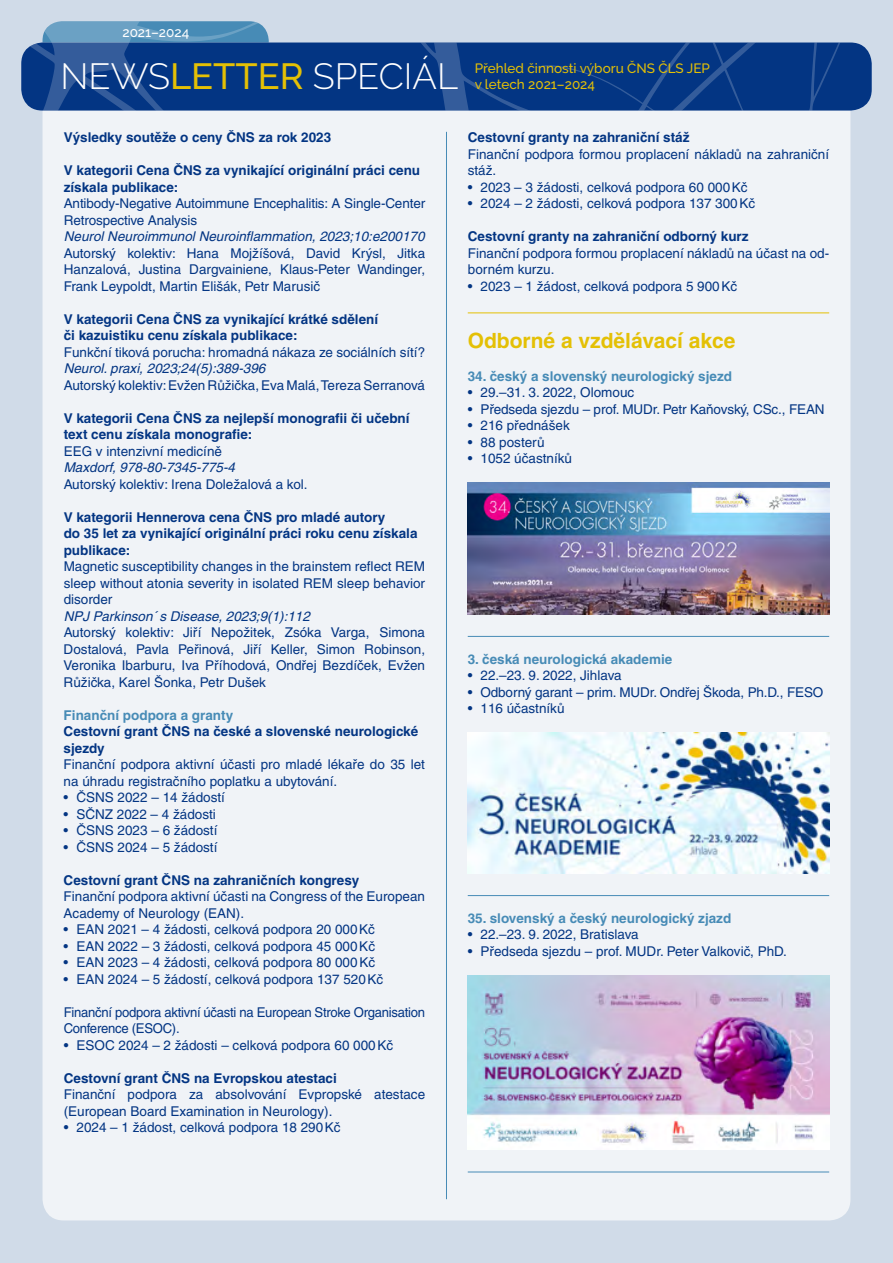
<style>
.page{position:relative;width:893px;height:1263px;background:#d0dbe8}
.page>*{position:absolute;margin:0;border:0;box-sizing:border-box;transform-origin:0 0}
.t1{font:300 36.3px "Raleway";color:#fff}
.t2{font:700 21px "Helvetica CE";color:#e4c005}
.t3{font:13.5px/16.5px "Helvetica CE";color:#033583}
.t4{font:700 13.5px/16.5px "Helvetica CE";color:#033583}
.t5{font:italic 13.5px "Helvetica CE";color:#033583}
.t6{font:700 13.5px "Helvetica CE";color:#478bb6}
.t7{font:13.5px/16.5px "Helvetica CE";letter-spacing:-.02em;color:#033583}
.t8{font:500 13.5px "Raleway";color:#e4c005}
.t9{font:500 13.5px "Raleway";color:#fff}
.s1{font-weight:500;color:#e4c005}
</style>
<div class="page">
<div style="left:43px;top:64px;width:807px;height:1156px;background:#f0f3f7;border-radius:21px"></div>
<svg style="left:21px;top:21px;width:851px;height:90px;fill:#033583"></svg>
<hr style="left:446px;top:132px;width:1px;height:1067px;background:#478bb6">
<hr style="left:468px;top:312px;width:361px;height:1px;background:#e4c005">
<img style="left:468px;top:482px;width:361px;height:132px">
<hr style="left:468px;top:636px;width:361px;height:1px;background:#478bb6">
<img style="left:468px;top:732px;width:361px;height:141px">
<hr style="left:468px;top:895px;width:361px;height:1px;background:#478bb6">
<img style="left:468px;top:975px;width:361px;height:175px">
<hr style="left:468px;top:1171px;width:361px;height:1px;background:#478bb6">
<p class="t9" style="left:122px;top:25px;width:68px">2021–2024</p>
<h1 class="t1" style="left:61px;top:55px;width:399px">NEWS<span class="s1">LETTER</span> SPECIÁL</h1>
<p class="t8" style="left:475px;top:61px;width:237px">Přehled činnosti výboru ČNS ČLS JEP</p>
<p class="t8" style="left:475px;top:77px;width:122px">v letech 2021–2024</p>
<p class="t4" style="left:64px;top:129px;width:269px">Výsledky soutěže o ceny ČNS za rok 2023</p>
<p class="t4" style="left:64px;top:162px;width:358px">V kategorii Cena ČNS za vynikající originální práci cenu získala publikace:</p>
<p class="t3" style="left:64px;top:195px;width:363px">Antibody-Negative Autoimmune Encephalitis: A Single-Center<br>Retrospective Analysis</p>
<p class="t5" style="left:64px;top:229px;width:362px">Neurol Neuroimmunol Neuroinflammation, 2023;10:e200170</p>
<p class="t3" style="left:64px;top:245px;width:363px;text-align:justify">Autorský kolektiv: Hana Mojžíšová, David Krýsl, Jitka Hanzalová, Justina Dargvainiene, Klaus-Peter Wandinger, Frank Leypoldt, Martin Elišák, Petr Marusič</p>
<p class="t4" style="left:64px;top:311px;width:316px">V kategorii Cena ČNS za vynikající krátké sdělení či kazuistiku cenu získala publikace:</p>
<p class="t3" style="left:64px;top:344px;width:363px">Funkční tiková porucha: hromadná nákaza ze sociálních sítí?</p>
<p class="t5" style="left:64px;top:361px;width:203px">Neurol. praxi, 2023;24(5):389-396</p>
<p class="t3" style="left:64px;top:377px;width:363px">Autorský kolektiv:Evžen Růžička, Eva Malá,Tereza Serranová</p>
<p class="t4" style="left:64px;top:410px;width:347px">V kategorii Cena ČNS za nejlepší monografii či učební text cenu získala monografie:</p>
<p class="t3" style="left:64px;top:443px;width:160px">EEG v intenzivní medicíně</p>
<p class="t5" style="left:64px;top:460px;width:173px">Maxdorf, 978-80-7345-775-4</p>
<p class="t3" style="left:64px;top:476px;width:245px">Autorský kolektiv: Irena Doležalová a kol.</p>
<p class="t4" style="left:64px;top:509px;width:355px">V kategorii Hennerova cena ČNS pro mladé autory<br>do 35 let za vynikající originální práci roku cenu získala publikace:</p>
<p class="t3" style="left:64px;top:558px;width:363px;text-align:justify">Magnetic susceptibility changes in the brainstem reflect REM sleep without atonia severity in isolated REM sleep behavior disorder</p>
<p class="t5" style="left:64px;top:608px;width:248px">NPJ Parkinson´s Disease, 2023;9(1):112</p>
<p class="t3" style="left:64px;top:624px;width:363px;text-align:justify">Autorský kolektiv: Jiří Nepožitek, Zsóka Varga, Simona Dostalová, Pavla Peřinová, Jiří Keller, Simon Robinson, Veronika Ibarburu, Iva Příhodová, Ondřej Bezdíček, Evžen Růžička, Karel Šonka, Petr Dušek</p>
<p class="t6" style="left:64px;top:707px;width:171px">Finanční podpora a granty</p>
<p class="t4" style="left:64px;top:723px;width:356px">Cestovní grant ČNS na české a slovenské neurologické sjezdy</p>
<p class="t3" style="left:64px;top:756px;width:363px">Finanční podpora aktivní účasti pro mladé lékaře do 35 let na úhradu registračního poplatku a ubytování.</p>
<p class="t3" style="left:64px;top:789px;width:163px">• ČSNS 2022 – 14 žádostí</p>
<p class="t3" style="left:64px;top:806px;width:154px">• SČNZ 2022 – 4 žádosti</p>
<p class="t3" style="left:64px;top:822px;width:155px">• ČSNS 2023 – 6 žádostí</p>
<p class="t3" style="left:64px;top:839px;width:155px">• ČSNS 2024 – 5 žádostí</p>
<p class="t4" style="left:64px;top:872px;width:297px">Cestovní grant ČNS na zahraničních kongresy</p>
<p class="t3" style="left:64px;top:888px;width:363px">Finanční podpora aktivní účasti na Congress of the European<br>Academy of Neurology (EAN).</p>
<p class="t3" style="left:64px;top:921px;width:313px">• EAN 2021 – 4 žádosti, celková podpora 20 000Kč</p>
<p class="t3" style="left:64px;top:938px;width:313px">• EAN 2022 – 3 žádosti, celková podpora 45 000Kč</p>
<p class="t3" style="left:64px;top:954px;width:313px">• EAN 2023 – 4 žádosti, celková podpora 80 000Kč</p>
<p class="t3" style="left:64px;top:971px;width:321px">• EAN 2024 – 5 žádostí, celková podpora 137 520Kč</p>
<p class="t7" style="left:64px;top:1004px;width:363px">Finanční podpora aktivní účasti na European Stroke Organisation<br>Conference (ESOC).</p>
<p class="t3" style="left:64px;top:1037px;width:331px">• ESOC 2024 – 2 žádosti – celková podpora 60 000Kč</p>
<p class="t4" style="left:64px;top:1070px;width:275px">Cestovní grant ČNS na Evropskou atestaci</p>
<p class="t3" style="left:64px;top:1086px;width:363px">Finanční podpora za absolvování Evpropské atestace (European Board Examination in Neurology).</p>
<p class="t3" style="left:64px;top:1119px;width:278px">• 2024 – 1 žádost, celková podpora 18 290Kč</p>
<p class="t4" style="left:468px;top:129px;width:223px">Cestovní granty na zahraniční stáž</p>
<p class="t3" style="left:468px;top:146px;width:363px">Finanční podpora formou proplacení nákladů na zahraniční stáž.</p>
<p class="t3" style="left:468px;top:179px;width:281px">• 2023 – 3 žádosti, celková podpora 60 000Kč</p>
<p class="t3" style="left:468px;top:195px;width:289px">• 2024 – 2 žádosti, celková podpora 137 300Kč</p>
<p class="t4" style="left:468px;top:228px;width:282px">Cestovní granty na zahraniční odborný kurz</p>
<p class="t3" style="left:468px;top:245px;width:363px">Finanční podpora formou proplacení nákladů na účast na od&shy;borném kurzu.</p>
<p class="t3" style="left:468px;top:278px;width:271px">• 2023 – 1 žádost, celková podpora 5 900Kč</p>
<h2 class="t2" style="left:468px;top:328px;width:269px">Odborné a vzdělávací akce</h2>
<p class="t6" style="left:468px;top:368px;width:266px">34. český a slovenský neurologický sjezd</p>
<p class="t3" style="left:468px;top:384px;width:168px">• 29.–31. 3. 2022, Olomouc</p>
<p class="t3" style="left:468px;top:401px;width:358px">• Předseda sjezdu – prof. MUDr. Petr Kaňovský, CSc., FEAN</p>
<p class="t3" style="left:468px;top:417px;width:104px">• 216 přednášek</p>
<p class="t3" style="left:468px;top:434px;width:78px">• 88 posterů</p>
<p class="t3" style="left:468px;top:450px;width:106px">• 1052 účastníků</p>
<p class="t6" style="left:468px;top:651px;width:206px">3. česká neurologická akademie</p>
<p class="t3" style="left:468px;top:667px;width:155px">• 22.–23. 9. 2022, Jihlava</p>
<p class="t3" style="left:468px;top:684px;width:357px">• Odborný garant – prim. MUDr. Ondřej Škoda, Ph.D., FESO</p>
<p class="t3" style="left:468px;top:700px;width:98px">• 116 účastníků</p>
<p class="t6" style="left:468px;top:910px;width:265px">35. slovenský a český neurologický zjazd</p>
<p class="t3" style="left:468px;top:926px;width:172px">• 22.–23. 9. 2022, Bratislava</p>
<p class="t3" style="left:468px;top:943px;width:321px">• Předseda sjezdu – prof. MUDr. Peter Valkovič, PhD.</p>
</div>
